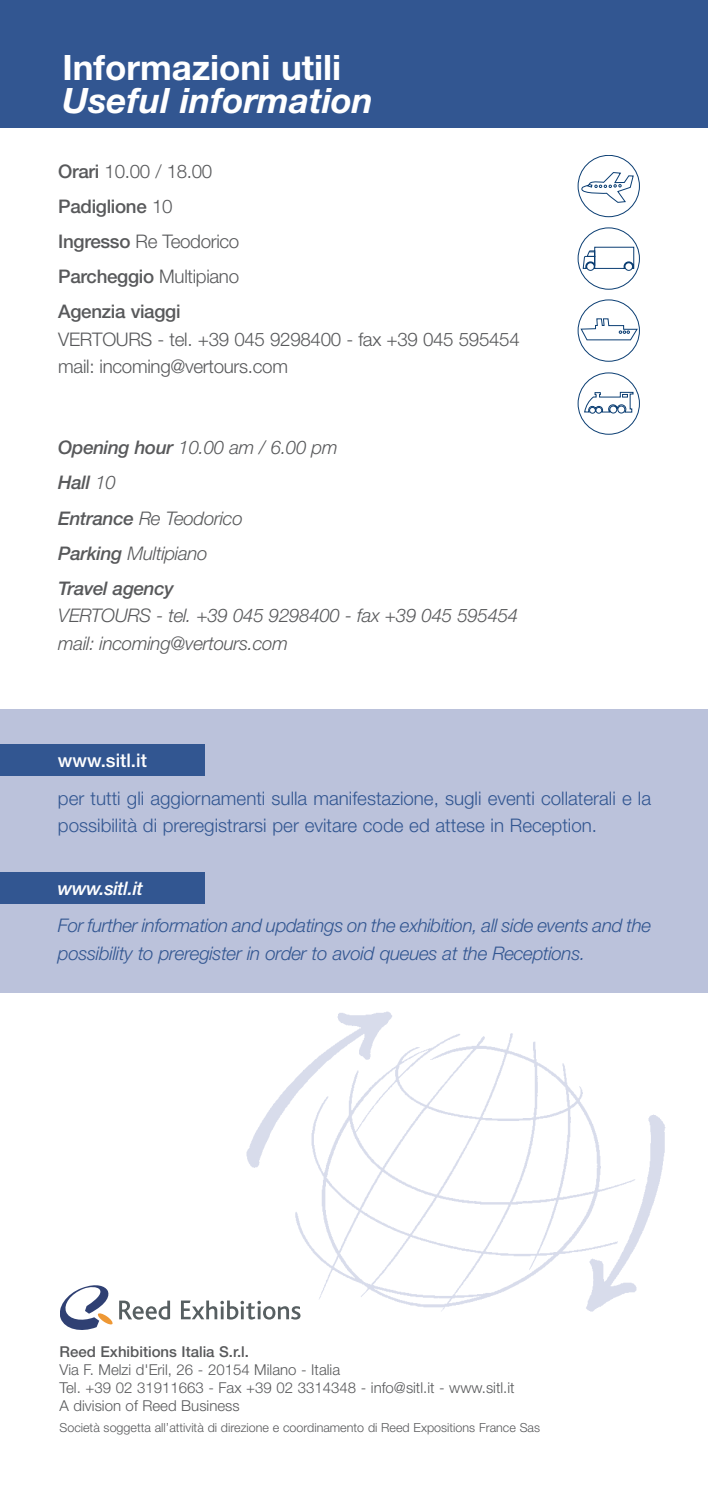
<style>
.page{position:relative;width:708px;height:1488px;background:#fff}
.page>*{position:absolute;margin:0;border:0;box-sizing:border-box;transform-origin:0 0}
.t1{font:700 35px "Helvetica Neue";color:#fff}
.t2{font:italic 700 35px "Helvetica Neue";color:#fff}
.t3{font:300 18.75px/27.5px "Helvetica Neue";color:#325691}
.t4{font:italic 300 18.75px/27.5px "Helvetica Neue";letter-spacing:-.015em;color:#325691}
.t5{font:500 18.75px/35px "Helvetica Neue";letter-spacing:-.015em;color:#58595b}
.t6{font:italic 500 18.75px/35px "Helvetica Neue";letter-spacing:-.015em;color:#58595b}
.t7{font:300 18.75px/27.5px "Helvetica Neue";letter-spacing:-.015em;color:#58595b}
.t8{font:italic 300 18.75px/27.5px "Helvetica Neue";letter-spacing:-.015em;color:#58595b}
.t9{font:500 18.75px "Helvetica Neue";color:#fff}
.t10{font:italic 500 18.75px "Helvetica Neue";letter-spacing:-.015em;color:#fff}
.t11{font:300 15px/18px "Helvetica Neue";color:#58595b}
.t12{font:500 15px "Helvetica Neue";color:#58595b}
.t13{font:300 12.5px "Helvetica Neue";color:#58595b}
.s1{font-weight:300}
</style>
<div class="page">
<div style="left:0;top:0;width:708px;height:128px;background:#325691"></div>
<svg style="left:581px;top:172px;width:52px;height:31px"></svg>
<div style="left:577px;top:155px;width:62px;height:62px;border:1px solid #0b3e73;border-radius:50%"></div>
<svg style="left:582px;top:247px;width:52px;height:24px"></svg>
<div style="left:577px;top:228px;width:62px;height:61px;border:1px solid #0b3e73;border-radius:50%"></div>
<svg style="left:580px;top:318px;width:58px;height:22px"></svg>
<div style="left:577px;top:300px;width:62px;height:61px;border:1px solid #0b3e73;border-radius:50%"></div>
<svg style="left:584px;top:392px;width:49px;height:21px"></svg>
<div style="left:617px;top:406px;width:8px;height:7px;border:1px solid #0b3e73;border-radius:50%"></div>
<div style="left:577px;top:373px;width:62px;height:61px;border:1px solid #0b3e73;border-radius:50%"></div>
<div style="left:0;top:709px;width:708px;height:283px;background:#bbc2db"></div>
<div style="left:0;top:744px;width:204px;height:32px;background:#325691"></div>
<div style="left:0;top:872px;width:204px;height:32px;background:#325691"></div>
<img style="left:206px;top:1011px;width:460px;height:309px">
<svg style="left:60px;top:1285px;width:53px;height:44px"></svg>
<svg style="left:119px;top:1300px;width:51px;height:19px"></svg>
<svg style="left:181px;top:1300px;width:119px;height:19px"></svg>
<h1 class="t1" style="left:62px;top:55px;width:280px">Informazioni utili</h1>
<h1 class="t2" style="left:62px;top:88px;width:312px">Useful information</h1>
<p class="t5" style="left:58px;top:156px;width:182px">Orari <span class="s1">10.00 / 18.00<br></span>Padiglione <span class="s1">10<br></span>Ingresso <span class="s1">Re Teodorico<br></span>Parcheggio <span class="s1">Multipiano<br></span>Agenzia viaggi</p>
<p class="t7" style="left:58px;top:327px;width:463px">VERTOURS - tel. +39 045 9298400 - fax +39 045 595454 mail: incoming@vertours.com</p>
<p class="t6" style="left:58px;top:432px;width:281px">Opening hour <span class="s1">10.00 am / 6.00 pm<br></span>Hall <span class="s1">10<br></span>Entrance <span class="s1">Re Teodorico<br></span>Parking <span class="s1">Multipiano<br></span>Travel agency</p>
<p class="t8" style="left:58px;top:603px;width:461px">VERTOURS - tel. +39 045 9298400 - fax +39 045 595454 mail: incoming@vertours.com</p>
<p class="t9" style="left:58px;top:754px;width:90px">www.sitl.it</p>
<p class="t3" style="left:58px;top:786px;width:594px">per tutti gli aggiornamenti sulla manifestazione, sugli eventi collaterali e la possibilità di preregistrarsi per evitare code ed attese in Reception.</p>
<p class="t10" style="left:58px;top:881px;width:87px">www.sitl.it</p>
<p class="t4" style="left:58px;top:913px;width:594px">For further information and updatings on the exhibition, all side events and the possibility to preregister in order to avoid queues at the Receptions.</p>
<p class="t12" style="left:59px;top:1345px;width:191px">Reed Exhibitions Italia S.r.l.</p>
<p class="t11" style="left:59px;top:1361px;width:456px">Via F. Melzi d'Eril, 26 - 20154 Milano - Italia<br>Tel. +39 02 31911663 - Fax +39 02 3314348 - info@sitl.it - www.sitl.it<br>A division of Reed Business</p>
<p class="t13" style="left:59px;top:1423px;width:482px">Società soggetta all’attività di direzione e coordinamento di Reed Expositions France Sas</p>
</div>
